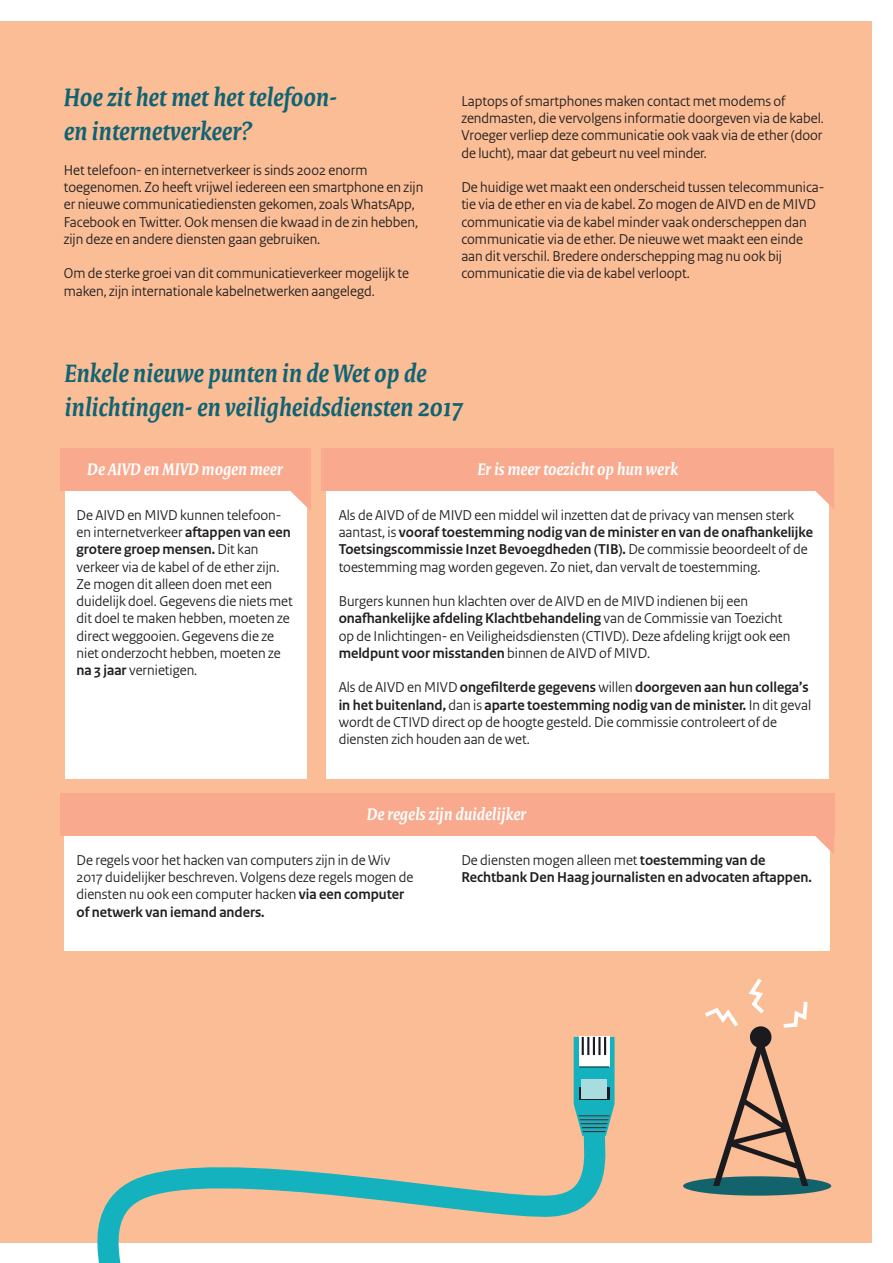
<style>
.page{position:relative;width:893px;height:1263px;background:#fff}
.page>*{position:absolute;margin:0;border:0;box-sizing:border-box;transform-origin:0 0}
.t1{font:italic 700 27px/34.5px "Rijksoverheid Serif";color:#0f6373}
.t2{font:italic 700 18px "Rijksoverheid Serif";color:#fff}
.t3{font:15px/17.2px "Rijksoverheid Sans Heading";color:#231f20}
.t4{font:700 15px/17.2px "Rijksoverheid Sans Heading";color:#231f20}
.s1{font-weight:700}
.s2{font-weight:400}
</style>
<div class="page">
<div style="left:0;top:21px;width:872px;height:1221px;background:#fabd96"></div>
<div style="left:65px;top:463px;width:241px;height:315px;background:#fff"></div>
<div style="left:327px;top:458px;width:502px;height:320px;background:#fff"></div>
<div style="left:64px;top:800px;width:765px;height:151px;background:#fff"></div>
<div style="left:60px;top:794px;width:774px;height:42px;background:#f8a98e"></div>
<svg style="left:815px;top:836px;width:19px;height:19px"></svg>
<div style="left:322px;top:449px;width:512px;height:42px;background:#f8a98e"></div>
<svg style="left:815px;top:491px;width:19px;height:18px"></svg>
<div style="left:60px;top:449px;width:251px;height:42px;background:#f8a98e"></div>
<svg style="left:290px;top:491px;width:21px;height:20px"></svg>
<div style="left:683px;top:1176px;width:148px;height:20px;background:#13636c;border-radius:50%"></div>
<div style="left:750px;top:1026px;width:21px;height:22px;background:#1b1b1f;border-radius:50%"></div>
<svg style="left:712px;top:1042px;width:96px;height:144px"></svg>
<svg style="left:783px;top:1001px;width:25px;height:27px"></svg>
<svg style="left:705px;top:978px;width:63px;height:53px"></svg>
<svg style="left:92px;top:1136px;width:534px;height:127px"></svg>
<svg style="left:574px;top:1037px;width:40px;height:99px;background:#65b9be"></svg>
<hr style="left:579px;top:1066px;width:30px;height:2px;background:#13636c">
<hr style="left:577px;top:1123px;width:34px;height:1px;background:#1b1b1f">
<hr style="left:577px;top:1119px;width:34px;height:1px;background:#1b1b1f">
<hr style="left:577px;top:1115px;width:34px;height:1px;background:#1b1b1f">
<hr style="left:577px;top:1127px;width:34px;height:1px;background:#1b1b1f">
<hr style="left:577px;top:1131px;width:34px;height:1px;background:#1b1b1f">
<h1 class="t1" style="left:64px;top:82px;width:275px">Hoe zit het met het telefoon&shy;en internetverkeer?</h1>
<p class="t3" style="left:64px;top:162px;width:361px">Het telefoon- en internetverkeer is sinds 2002 enorm toegenomen. Zo heeft vrijwel iedereen een smartphone en zijn er nieuwe communicatiediensten gekomen, zoals WhatsApp, Facebook en Twitter. Ook mensen die kwaad in de zin hebben, zijn deze en andere diensten gaan gebruiken.</p>
<p class="t3" style="left:64px;top:266px;width:347px">Om de sterke groei van dit communicatieverkeer mogelijk te maken, zijn internationale kabelnetwerken aangelegd.</p>
<p class="t3" style="left:461px;top:93px;width:364px">Laptops of smartphones maken contact met modems of zendmasten, die vervolgens informatie doorgeven via de kabel.<br>Vroeger verliep deze communicatie ook vaak via de ether (door de lucht), maar dat gebeurt nu veel minder.</p>
<p class="t3" style="left:461px;top:180px;width:365px">De huidige wet maakt een onderscheid tussen telecommunica&shy;tie via de ether en via de kabel. Zo mogen de AIVD en de MIVD communicatie via de kabel minder vaak onderscheppen dan communicatie via de ether. De nieuwe wet maakt een einde aan dit verschil. Bredere onderschepping mag nu ook bij communicatie die via de kabel verloopt.</p>
<h1 class="t1" style="left:65px;top:358px;width:400px">Enkele nieuwe punten in de Wet op de inlichtingen- en veiligheidsdiensten 2017</h1>
<p class="t2" style="left:87px;top:462px;width:197px">De AIVD en MIVD mogen meer</p>
<p class="t2" style="left:477px;top:462px;width:202px">Er is meer toezicht op hun werk</p>
<p class="t3" style="left:77px;top:507px;width:218px">De AIVD en MIVD kunnen telefoon&shy;en internetverkeer <span class="s1">aftappen van een grotere groep mensen.</span> Dit kan verkeer via de kabel of de ether zijn.<br>Ze mogen dit alleen doen met een duidelijk doel. Gegevens die niets met dit doel te maken hebben, moeten ze direct weggooien. Gegevens die ze niet onderzocht hebben, moeten ze <span class="s1">na 3 jaar</span> vernietigen.</p>
<p class="t3" style="left:339px;top:507px;width:476px">Als de AIVD of de MIVD een middel wil inzetten dat de privacy van mensen sterk aantast, is <span class="s1">vooraf toestemming nodig van de minister en van de onafhankelijke Toetsingscommissie Inzet Bevoegdheden (TIB).</span> De commissie beoordeelt of de toestemming mag worden gegeven. Zo niet, dan vervalt de toestemming.</p>
<p class="t3" style="left:339px;top:594px;width:453px">Burgers kunnen hun klachten over de AIVD en de MIVD indienen bij een <span class="s1">onafhankelijke afdeling Klachtbehandeling</span> van de Commissie van Toezicht op de Inlichtingen- en Veiligheidsdiensten (CTIVD). Deze afdeling krijgt ook een <span class="s1">meldpunt voor misstanden</span> binnen de AIVD of MIVD.</p>
<p class="t3" style="left:339px;top:680px;width:474px">Als de AIVD en MIVD <span class="s1">ongefilterde gegevens</span> willen <span class="s1">doorgeven aan hun collega’s in het buitenland,</span> dan is <span class="s1">aparte toestemming nodig van de minister.</span> In dit geval wordt de CTIVD direct op de hoogte gesteld. Die commissie controleert of de diensten zich houden aan de wet.</p>
<p class="t2" style="left:367px;top:807px;width:161px">De regels zijn duidelijker</p>
<p class="t3" style="left:77px;top:852px;width:338px">De regels voor het hacken van computers zijn in de Wiv 2017 duidelijker beschreven. Volgens deze regels mogen de diensten nu ook een computer hacken <span class="s1">via een computer of netwerk van iemand anders.</span></p>
<p class="t4" style="left:461px;top:852px;width:352px"><span class="s2">De diensten mogen alleen met</span> toestemming van de<br>Rechtbank Den Haag journalisten en advocaten aftappen.</p>
</div>
